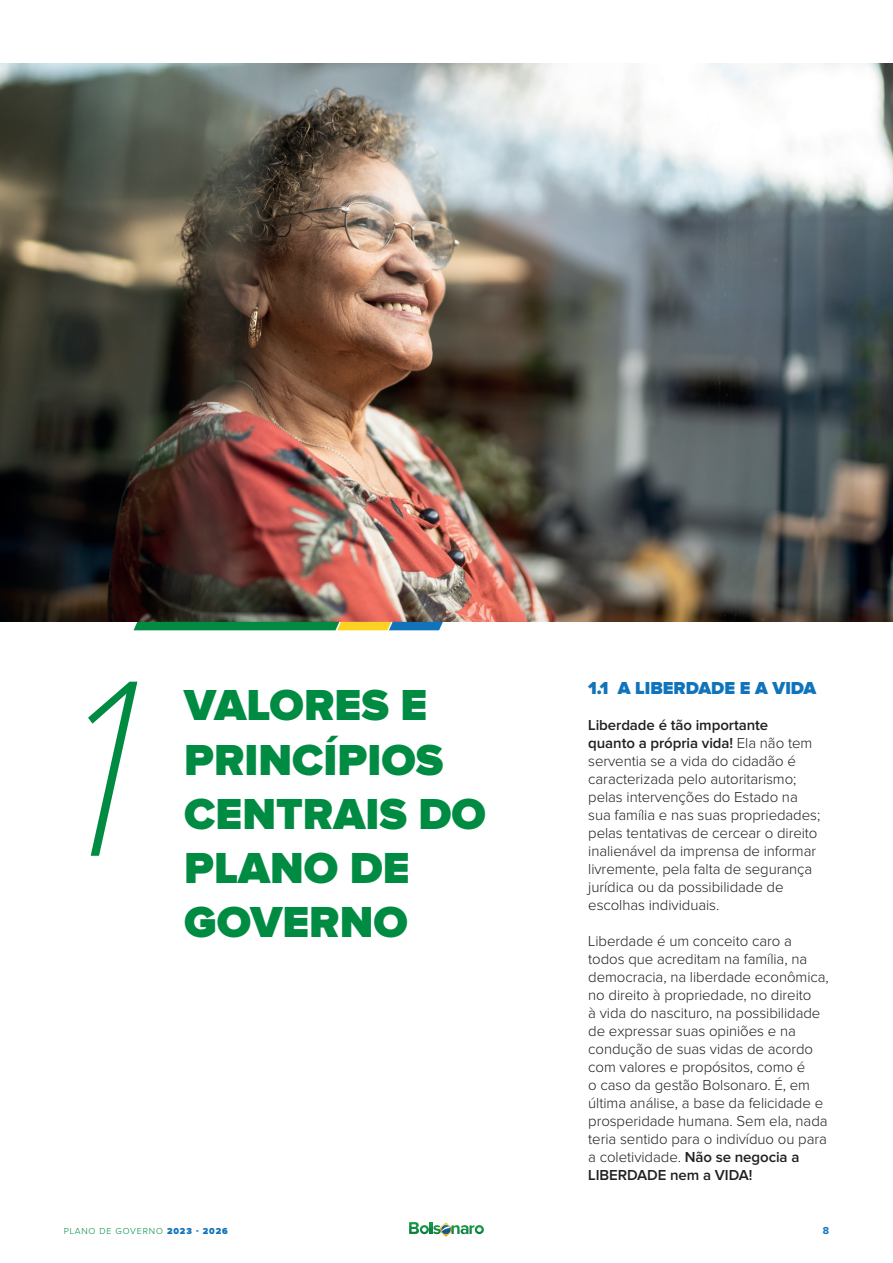
<style>
.page{position:relative;width:893px;height:1263px;background:#fff}
.page>*{position:absolute;margin:0;border:0;box-sizing:border-box;transform-origin:0 0}
.t1{font:italic 100 261px "Proxima Nova";color:#008b43}
.t2{font:900 45px/54px "Proxima Nova";color:#008b43}
.t3{font:900 18px "Proxima Nova";color:#1174bb}
.t4{font:300 15px/18px "Proxima Nova";letter-spacing:-.005em;color:#231f20}
.t5{font:700 10.5px "Proxima Nova";color:#1174bb}
.t6{font:300 9px "Proxima Nova";letter-spacing:.09em;color:#008b43}
.s1{font-weight:600}
.s2{font-weight:900;color:#1174bb}
</style>
<div class="page">
<svg style="left:409px;top:1222px;width:75px;height:15px"></svg>
<img style="left:0;top:64px;width:893px;height:558px">
<svg style="left:134px;top:622px;width:309px;height:8px"></svg>
<h1 class="t1" style="left:64px;top:624px;width:74px">1</h1>
<p class="t3" style="left:588px;top:680px;width:230px">1.1 A LIBERDADE E A VIDA</p>
<h2 class="t2" style="left:184px;top:680px;width:303px">VALORES E<br>PRINCÍPIOS<br>CENTRAIS DO<br>PLANO DE<br>GOVERNO</h2>
<p class="t4" style="left:588px;top:716px;width:234px"><span class="s1">Liberdade é tão importante<br>quanto a própria vida!</span> Ela não tem serventia se a vida do cidadão é caracterizada pelo autoritarismo; pelas intervenções do Estado na sua família e nas suas propriedades; pelas tentativas de cercear o direito inalienável da imprensa de informar livremente, pela falta de segurança jurídica ou da possibilidade de escolhas individuais.</p>
<p class="t4" style="left:588px;top:932px;width:242px">Liberdade é um conceito caro a todos que acreditam na família, na democracia, na liberdade econômica, no direito à propriedade, no direito<br>à vida do nascituro, na possibilidade de expressar suas opiniões e na condução de suas vidas de acordo com valores e propósitos, como é<br>o caso da gestão Bolsonaro. É, em última análise, a base da felicidade e prosperidade humana. Sem ela, nada teria sentido para o indivíduo ou para a coletividade. <span class="s1">Não se negocia a LIBERDADE nem a VIDA!</span></p>
<p class="t6" style="left:64px;top:1227px;width:166px">PLANO DE GOVERNO <span class="s2">2023 - 2026</span></p>
<p class="t5" style="left:823px;top:1225px;width:8px">8</p>
</div>
